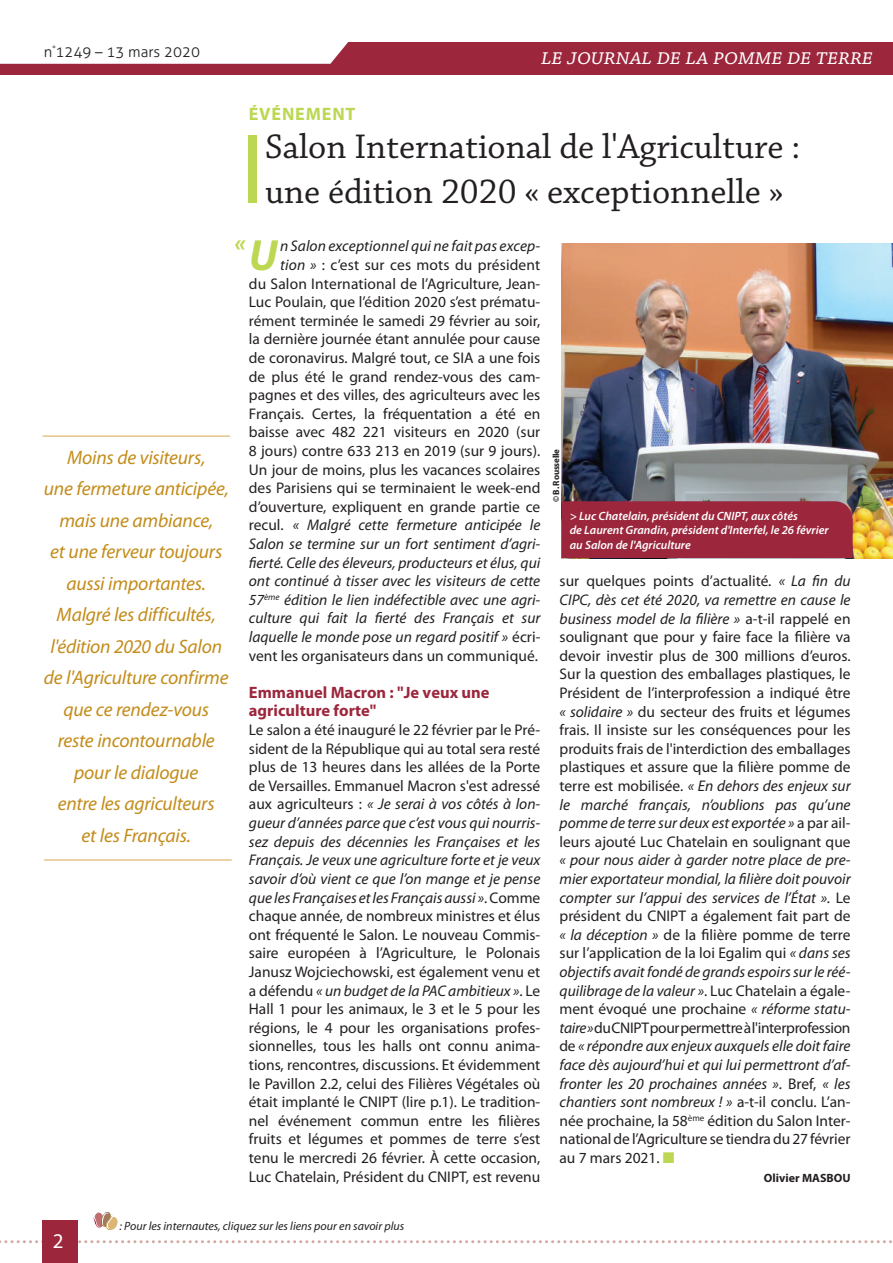
<style>
.page{position:relative;width:893px;height:1263px;background:#fff}
.page>*{position:absolute;margin:0;border:0;box-sizing:border-box;transform-origin:0 0}
.t1{font:italic 700 43.95px "Myriad Pro";color:#bcd752}
.t2{font:36px/45px "Chaparral Pro";color:#231f20}
.t3{font:italic 700 24px "Myriad Pro";color:#bcd752}
.t4{font:italic 23.55px "Chaparral Pro";color:#fff}
.t5{font:21px "Myriad Pro";color:#fff}
.t6{font:italic 19.5px/31.5px "Myriad Pro";letter-spacing:-.01em;color:#c38c1a;text-align:center}
.t7{font:700 18px "Myriad Pro";letter-spacing:.05em;color:#bcd752}
.t8{font:700 16.5px/18.6px "Myriad Pro";color:#9c273d}
.t9{font:15.45px/18.6px "Myriad Pro";color:#231f20;text-align:justify}
.t10{font:italic 15.45px/18.6px "Myriad Pro";color:#231f20;text-align:justify}
.t11{font:300 15px "Aller";color:#231f20}
.t12{font:italic 600 12px/14.4px "Myriad Pro";color:#fff}
.t13{font:italic 12px "Myriad Pro";color:#231f20}
.t14{font:700 12px "Myriad Pro";color:#231f20}
.t15{font:700 9px "Myriad Pro";letter-spacing:-.02em;color:#231f20}
.s1{font-style:italic}
.s2{font-style:normal}
.s3{color:#bcd752}
</style>
<div class="page">
<svg style="left:0;top:1240px;width:892px;height:3px"></svg>
<div style="left:43px;top:1220px;width:35px;height:43px;background:#9c273d"></div>
<div style="left:0;top:42px;width:893px;height:33px;background:#9c273d"></div>
<svg style="left:0;top:42px;width:348px;height:22px;background:#fbf7f8"></svg>
<svg style="left:94px;top:1212px;width:24px;height:18px"></svg>
<div style="left:249px;top:135px;width:8px;height:67px;background:#bcd752"></div>
<hr style="left:42px;top:435px;width:188px;height:2px;background:#e3c48b">
<hr style="left:44px;top:859px;width:188px;height:2px;background:#e3c48b">
<img style="left:561px;top:243px;width:332px;height:315px">
<div style="left:561px;top:501px;width:292px;height:57px;background:#9c273d"></div>
<p class="t11" style="left:44px;top:43px;width:158px">n<sup>°</sup>1249 – 13 mars 2020</p>
<p class="t7" style="left:249px;top:102px;width:96px">ÉVÉNEMENT</p>
<h3 class="t4" style="left:541px;top:43px;width:333px">le journal de la pomme de terre</h3>
<h2 class="t2" style="left:265px;top:125px;width:537px">Salon International de l'Agriculture : une édition 2020 « exceptionnelle »</h2>
<p class="t9" style="left:249px;top:237px;width:293px;text-align:right"><span class="s1">n Salon exceptionnel qui ne fait pas excep-<br>tion »</span> : c’est sur ces mots du président<br>du Salon International de l’Agriculture, Jean-Luc Poulain, que l’édition 2020 s’est prématu&shy;rément terminée le samedi 29 février au soir, la dernière journée étant annulée pour cause de coronavirus. Malgré tout, ce SIA a une fois de plus été le grand rendez-vous des cam&shy;pagnes et des villes, des agriculteurs avec les Français. Certes, la fréquentation a été en baisse avec 482 221 visiteurs en 2020 (sur 8 jours) contre 633 213 en 2019 (sur 9 jours).<br>Un jour de moins, plus les vacances scolaires des Parisiens qui se terminaient le week-end d’ouverture, expliquent en grande partie ce recul. <span class="s1">« Malgré cette fermeture anticipée le Salon se termine sur un fort sentiment d’agri&shy;fierté. Celle des éleveurs, producteurs et élus, qui ont continué à tisser avec les visiteurs de cette 57</span><sup>ème</sup> <span class="s1">édition le lien indéfectible avec une agri&shy;culture qui fait la fierté des Français et sur laquelle le monde pose un regard positif »</span> écri&shy;vent les organisateurs dans un communiqué.</p>
<p class="t8" style="left:249px;top:682px;width:242px">Emmanuel Macron : "Je veux une agriculture forte"</p>
<p class="t9" style="left:249px;top:720px;width:293px">Le salon a été inauguré le 22 février par le Pré&shy;sident de la République qui au total sera resté plus de 13 heures dans les allées de la Porte de Versailles. Emmanuel Macron s'est adressé aux agriculteurs : <span class="s1">« Je serai à vos côtés à lon&shy;gueur d’années parce que c’est vous qui nourris&shy;sez depuis des décennies les Françaises et les Français. Je veux une agriculture forte et je veux savoir d’où vient ce que l’on mange et je pense que les Françaises et les Français aussi »</span>. Comme chaque année, de nombreux ministres et élus ont fréquenté le Salon. Le nouveau Commis&shy;saire européen à l’Agriculture, le Polonais Janusz Wojciechowski, est également venu et a défendu <span class="s1">« un budget de la PAC ambitieux »</span>. Le Hall 1 pour les animaux, le 3 et le 5 pour les régions, le 4 pour les organisations profes&shy;sionnelles, tous les halls ont connu anima&shy;tions, rencontres, discussions. Et évidemment le Pavillon 2.2, celui des Filières Végétales où était implanté le CNIPT (lire p.1). Le tradition&shy;nel événement commun entre les filières fruits et légumes et pommes de terre s’est tenu le mercredi 26 février. À cette occasion, Luc Chatelain, Président du CNIPT, est revenu</p>
<h1 class="t1" style="left:249px;top:227px;width:30px">U</h1>
<h3 class="t3" style="left:235px;top:228px;width:13px">«</h3>
<p class="t6" style="left:44px;top:441px;width:187px">Moins de visiteurs,<br>une fermeture anticipée, mais une ambiance,<br>et une ferveur toujours aussi importantes.<br>Malgré les difficultés, l'édition 2020 du Salon de l'Agriculture confirme que ce rendez-vous reste incontournable pour le dialogue<br>entre les agriculteurs<br>et les Français.</p>
<p class="t15" style="left:550px;top:502px;width:55px;rotate:-90deg">© B. Rousselle</p>
<p class="t12" style="left:570px;top:508px;width:260px">&gt; Luc Chatelain, président du CNIPT, aux côtés<br>de Laurent Grandin, président d'Interfel, le 26 février au Salon de l'Agriculture</p>
<p class="t9" style="left:560px;top:571px;width:293px">sur quelques points d’actualité. <span class="s1">« La fin du CIPC, dès cet été 2020, va remettre en cause le business model de la filière »</span> a-t-il rappelé en soulignant que pour y faire face la filière va devoir investir plus de 300 millions d’euros.<br>Sur la question des emballages plastiques, le Président de l’interprofession a indiqué être <span class="s1">« solidaire »</span> du secteur des fruits et légumes frais. Il insiste sur les conséquences pour les produits frais de l'interdiction des emballages plastiques et assure que la filière pomme de terre est mobilisée. <span class="s1">« En dehors des enjeux sur le marché français, n’oublions pas qu’une pomme de terre sur deux est exportée »</span> a par ail&shy;leurs ajouté Luc Chatelain en soulignant que</p>
<p class="t10" style="left:559px;top:851px;width:293px">« pour nous aider à garder notre place de pre&shy;mier exportateur mondial, la filière doit pouvoir compter sur l’appui des services de l’État »<span class="s2">. Le président du CNIPT a également fait part de </span>« la déception » <span class="s2">de la filière pomme de terre sur l’application de la loi Egalim qui</span> « dans ses objectifs avait fondé de grands espoirs sur le réé&shy;quilibrage de la valeur »<span class="s2">. Luc Chatelain a égale&shy;ment évoqué une prochaine</span> « réforme statu&shy;taire » <span class="s2">du CNIPT pour permettre à l'interprofession de</span> « répondre aux enjeux auxquels elle doit faire face dès aujourd’hui et qui lui permettront d’af&shy;fronter les 20 prochaines années »<span class="s2">. Bref,</span> « les chantiers sont nombreux ! » <span class="s2">a-t-il conclu. L’an&shy;née prochaine, la 58</span><sup>ème</sup> <span class="s2">édition du Salon Inter&shy;national de l’Agriculture se tiendra du 27 février au 7 mars 2021.</span> <span class="s3">■</span></p>
<p class="t14" style="left:764px;top:1170px;width:88px">Olivier MASBOU</p>
<h3 class="t5" style="left:53px;top:1228px;width:12px">2</h3>
<p class="t13" style="left:120px;top:1218px;width:286px">: Pour les internautes, cliquez sur les liens pour en savoir plus</p>
</div>
